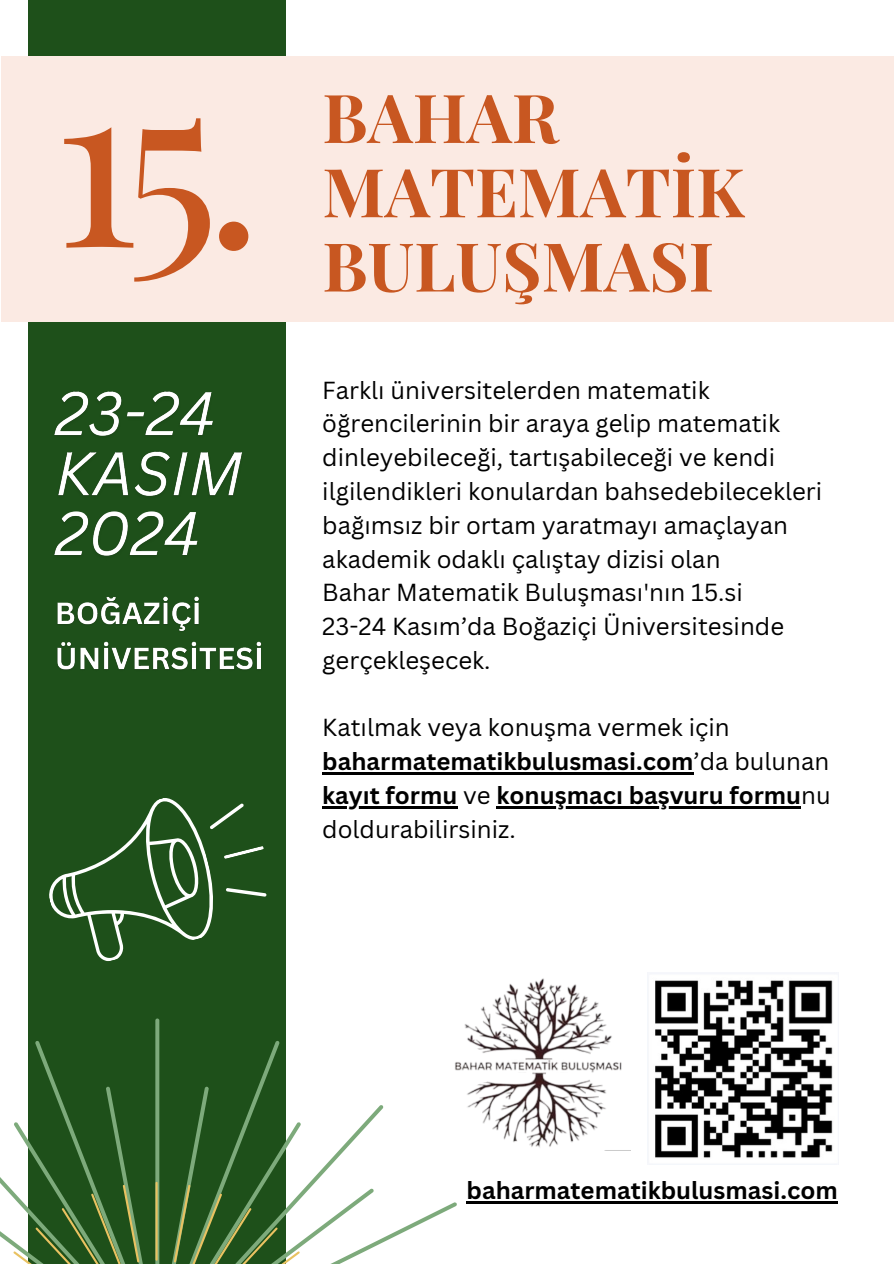
<style>
.page{position:relative;width:894px;height:1264px;background:#fff}
.page>*{position:absolute;margin:0;border:0;box-sizing:border-box;transform-origin:0 0}
.t1{font:228.9px "Playfair Display";color:#c85721}
.t2{font:700 67.5px/74.2px "Playfair Display";color:#c85721}
.t3{font:24px/33.8px "Canva Sans";color:#000}
.t4{font:700 24px "Canva Sans";color:#000}
.s1{font-weight:700}
.s2{font-weight:400}
</style>
<div class="page">
<div style="left:28px;top:0;width:258px;height:1263px;background:#1e501a"></div>
<div style="left:1px;top:56px;width:892px;height:266px;background:#fbeae3"></div>
<svg style="left:49px;top:798px;width:218px;height:163px"></svg>
<img style="left:457px;top:978px;width:165px;height:170px">
<svg style="left:0;top:1018px;width:457px;height:246px"></svg>
<img style="left:647px;top:977px;width:186px;height:183px">
<img style="left:54px;top:391px;width:188px;height:165px">
<hr style="left:466px;top:1201px;width:371px;height:2px;background:#000">
<hr style="left:322px;top:772px;width:371px;height:2px;background:#000">
<hr style="left:322px;top:806px;width:135px;height:2px;background:#000">
<hr style="left:496px;top:806px;width:305px;height:2px;background:#000">
<img style="left:57px;top:596px;width:205px;height:74px">
<p class="t1" style="left:53px;top:0;width:211px">15.</p>
<h2 class="t2" style="left:322px;top:78px;width:423px">BAHAR<br>MATEMATİK<br>BULUŞMASI</h2>
<p class="t3" style="left:322px;top:372px;width:501px">Farklı üniversitelerden matematik öğrencilerinin bir araya gelip matematik dinleyebileceği, tartışabileceği ve kendi ilgilendikleri konulardan bahsedebilecekleri bağımsız bir ortam yaratmayı amaçlayan akademik odaklı çalıştay dizisi olan</p>
<p class="t3" style="left:322px;top:575px;width:422px">Bahar Matematik Buluşması'nın 15.si</p>
<p class="t3" style="left:322px;top:609px;width:463px">23-24 Kasım’da Boğaziçi Üniversitesinde gerçekleşecek.</p>
<p class="t3" style="left:322px;top:710px;width:508px">Katılmak veya konuşma vermek için <span class="s1">baharmatematikbulusmasi.com</span>’da bulunan</p>
<p class="t4" style="left:322px;top:778px;width:510px">kayıt formu <span class="s2">ve</span> konuşmacı başvuru formu<span class="s2">nu</span></p>
<p class="t3" style="left:322px;top:811px;width:195px">doldurabilirsiniz.</p>
<p class="t4" style="left:466px;top:1173px;width:372px">baharmatematikbulusmasi.com</p>
</div>
